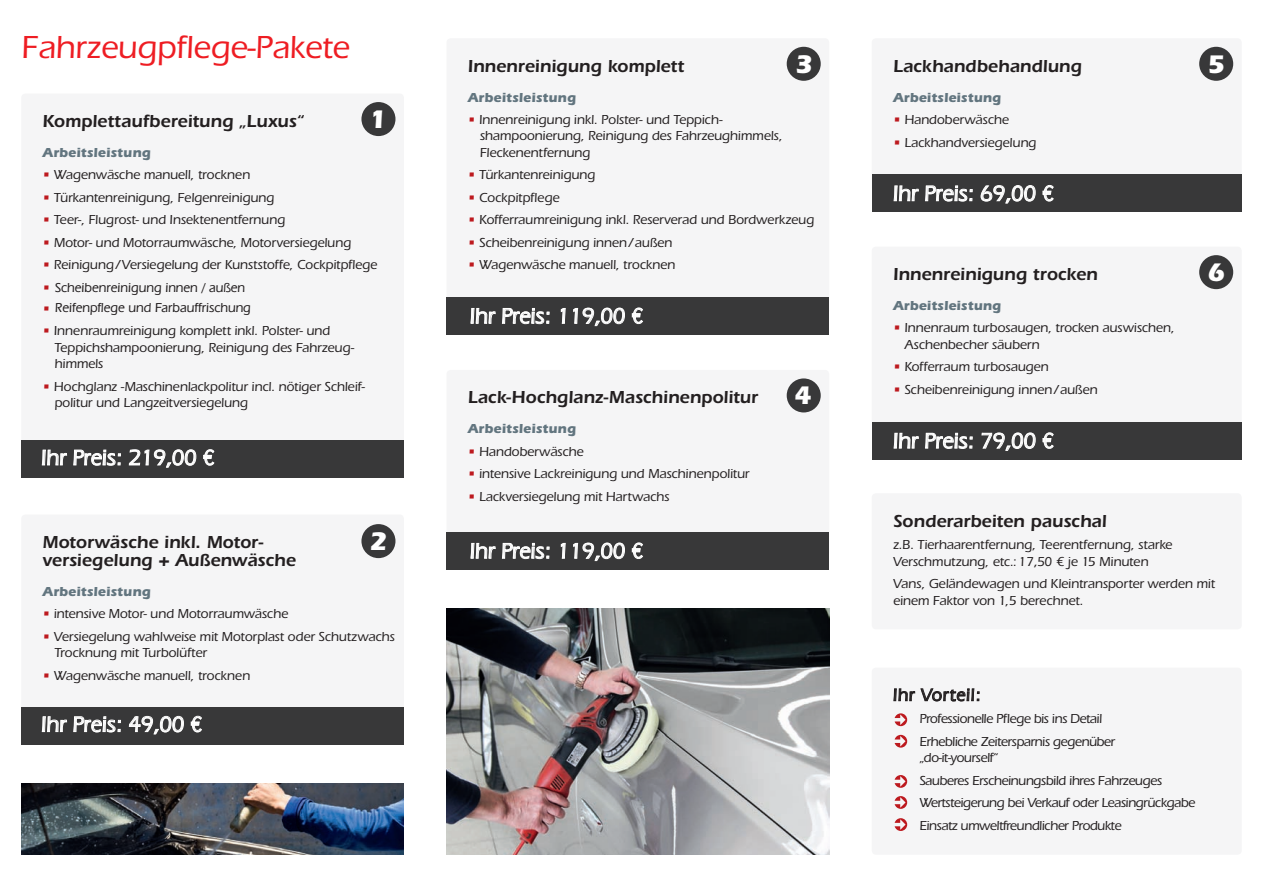
<style>
.page{position:relative;width:1263px;height:893px;background:#fff}
.page>*{position:absolute;margin:0;border:0;box-sizing:border-box;transform-origin:0 0}
.t1{font:500 33px "ITC Eras Std";letter-spacing:-.01em;color:#ee1d23}
.t2{font:700 26.4px "ITC Eras Std";color:#fff}
.t3{font:500 22.5px "Eras IT Cby BT";color:#fff}
.t4{font:600 18px/18px "ITC Eras Std";color:#231f20}
.t5{font:500 18px "Eras IT Cby BT";letter-spacing:.04em;color:#231f20}
.t6{font:500 13.5px/16.5px "ITC Eras Std";letter-spacing:-.015em;color:#231f20}
.t7{font:500 13.5px/22.5px "ITC Eras Std";letter-spacing:-.04em;color:#231f20}
.t8{font:700 13.5px "ITC Eras Std";letter-spacing:.01em;color:#62757f}
.t9{font:500 13.5px "Eras IT Cby BT";color:#231f20}
.s1{color:#bd1a1f}
.s2{font-family:"ITC Eras Std";color:#bd1a1f}
.s3{font-family:"Euphemia UCAS";font-weight:400;font-size:19.5px}
.s4{font-family:"Eras IT Cby BT"}
</style>
<div class="page">
<img style="left:446px;top:608px;width:383px;height:247px">
<img style="left:21px;top:783px;width:383px;height:72px">
<div style="left:21px;top:94px;width:383px;height:372px;background:#f5f5f6;border-radius:4px"></div>
<div style="left:21px;top:441px;width:383px;height:37px;background:#383839"></div>
<div style="left:21px;top:514px;width:383px;height:209px;background:#f5f5f6;border-radius:4px"></div>
<div style="left:21px;top:707px;width:383px;height:37px;background:#383839"></div>
<div style="left:446px;top:38px;width:383px;height:277px;background:#f5f5f6;border-radius:4px"></div>
<div style="left:446px;top:298px;width:383px;height:37px;background:#383839"></div>
<div style="left:446px;top:370px;width:383px;height:187px;background:#f5f5f6;border-radius:4px"></div>
<div style="left:446px;top:533px;width:383px;height:37px;background:#383839"></div>
<div style="left:872px;top:38px;width:370px;height:153px;background:#f5f5f6;border-radius:4px"></div>
<div style="left:872px;top:174px;width:370px;height:38px;background:#383839"></div>
<div style="left:872px;top:247px;width:370px;height:178px;background:#f5f5f6;border-radius:4px"></div>
<div style="left:872px;top:422px;width:370px;height:37px;background:#383839"></div>
<div style="left:872px;top:493px;width:370px;height:136px;background:#f5f5f6;border-radius:4px"></div>
<div style="left:872px;top:668px;width:370px;height:187px;background:#f5f5f6;border-radius:4px"></div>
<div style="left:361px;top:102px;width:34px;height:34px;background:#383839;border-radius:50%"></div>
<div style="left:787px;top:47px;width:34px;height:34px;background:#383839;border-radius:50%"></div>
<div style="left:787px;top:378px;width:34px;height:34px;background:#383839;border-radius:50%"></div>
<div style="left:361px;top:524px;width:34px;height:34px;background:#383839;border-radius:50%"></div>
<div style="left:1199px;top:47px;width:34px;height:34px;background:#383839;border-radius:50%"></div>
<div style="left:1199px;top:255px;width:34px;height:34px;background:#383839;border-radius:50%"></div>
<svg style="left:895px;top:735px;width:12px;height:13px"></svg>
<svg style="left:895px;top:775px;width:12px;height:13px"></svg>
<svg style="left:895px;top:796px;width:12px;height:13px"></svg>
<svg style="left:895px;top:818px;width:12px;height:13px"></svg>
<svg style="left:42px;top:450px;width:25px;height:16px"></svg>
<svg style="left:73px;top:440px;width:48px;height:26px"></svg>
<svg style="left:129px;top:440px;width:67px;height:28px"></svg>
<svg style="left:203px;top:449px;width:11px;height:17px"></svg>
<svg style="left:42px;top:716px;width:25px;height:29px"></svg>
<svg style="left:73px;top:716px;width:48px;height:29px"></svg>
<svg style="left:129px;top:716px;width:55px;height:18px"></svg>
<svg style="left:191px;top:716px;width:11px;height:16px"></svg>
<svg style="left:470px;top:308px;width:26px;height:16px"></svg>
<svg style="left:502px;top:297px;width:47px;height:28px"></svg>
<svg style="left:561px;top:297px;width:5px;height:27px"></svg>
<svg style="left:573px;top:297px;width:52px;height:30px"></svg>
<svg style="left:632px;top:308px;width:11px;height:16px"></svg>
<svg style="left:470px;top:543px;width:26px;height:16px"></svg>
<svg style="left:502px;top:532px;width:47px;height:28px"></svg>
<svg style="left:561px;top:532px;width:5px;height:27px"></svg>
<svg style="left:573px;top:532px;width:52px;height:30px"></svg>
<svg style="left:632px;top:542px;width:11px;height:17px"></svg>
<svg style="left:894px;top:185px;width:25px;height:17px"></svg>
<svg style="left:925px;top:185px;width:47px;height:17px"></svg>
<svg style="left:981px;top:185px;width:55px;height:18px"></svg>
<svg style="left:1042px;top:185px;width:12px;height:16px"></svg>
<svg style="left:894px;top:433px;width:25px;height:27px"></svg>
<svg style="left:925px;top:432px;width:47px;height:28px"></svg>
<svg style="left:981px;top:432px;width:55px;height:19px"></svg>
<svg style="left:1042px;top:432px;width:12px;height:17px"></svg>
<svg style="left:893px;top:688px;width:86px;height:39px"></svg>
<h1 class="t1" style="left:21px;top:29px;width:330px">Fahrzeugpflege-Pakete</h1>
<h2 class="t2" style="left:369px;top:104px;width:19px">1</h2>
<h3 class="t4" style="left:43px;top:112px;width:263px">Komplettaufbereitung „Luxus“</h3>
<p class="t8" style="left:43px;top:144px;width:110px">Arbeitsleistung</p>
<p class="t6" style="left:43px;top:167px;width:209px"><span class="s1">•</span> Wagenwäsche manuell, trocknen</p>
<p class="t6" style="left:43px;top:189px;width:233px"><span class="s1">•</span> Türkantenreinigung, Felgenreinigung</p>
<p class="t6" style="left:43px;top:212px;width:244px"><span class="s1">•</span> Teer-, Flugrost- und Insektenentfernung</p>
<p class="t6" style="left:43px;top:234px;width:310px"><span class="s1">•</span> Motor- und Motorraumwäsche, Motorversiegelung</p>
<p class="t6" style="left:43px;top:257px;width:336px"><span class="s1">•</span> Reinigung / Versiegelung der Kunststoffe, Cockpitpflege</p>
<p class="t9" style="left:43px;top:280px;width:204px"><span class="s2">•</span> Scheibenreinigung innen / außen</p>
<p class="t6" style="left:54px;top:323px;width:301px;text-indent:-12px"><span class="s1">•</span> Innenraumreinigung komplett inkl. Polster- und<br>Teppichshampoonierung, Reinigung des Fahrzeug&shy;himmels</p>
<p class="t6" style="left:54px;top:378px;width:312px;text-indent:-12px"><span class="s1">•</span> Hochglanz -Maschinenlackpolitur incl. nötiger Schleif&shy;politur und Langzeitversiegelung</p>
<p class="t9" style="left:43px;top:299px;width:210px"><span class="s2">•</span> Reifenpflege und Farbauffrischung</p>
<h3 class="t3" style="left:41px;top:444px;width:175px">Ihr Preis: 219,00 <span class="s3">€</span></h3>
<h2 class="t2" style="left:369px;top:526px;width:19px">2</h2>
<h3 class="t4" style="left:43px;top:533px;width:255px">Motorwäsche inkl. Motor&shy;versiegelung + Außenwäsche</h3>
<p class="t8" style="left:43px;top:583px;width:110px">Arbeitsleistung</p>
<p class="t6" style="left:43px;top:606px;width:247px"><span class="s1">•</span> intensive Motor- und Motorraumwäsche</p>
<p class="t6" style="left:54px;top:628px;width:342px;text-indent:-12px"><span class="s1">•</span> Versiegelung wahlweise mit Motorplast oder Schutzwachs<br>Trocknung mit Turbolüfter</p>
<p class="t6" style="left:43px;top:667px;width:209px"><span class="s1">•</span> Wagenwäsche manuell, trocknen</p>
<h3 class="t3" style="left:41px;top:710px;width:162px">Ihr Preis: 49,00 <span class="s3">€</span></h3>
<h2 class="t2" style="left:795px;top:48px;width:19px">3</h2>
<h3 class="t4" style="left:468px;top:57px;width:218px">Innenreinigung komplett</h3>
<p class="t8" style="left:468px;top:89px;width:110px">Arbeitsleistung</p>
<p class="t6" style="left:480px;top:112px;width:304px;text-indent:-12px"><span class="s1">•</span> Innenreinigung inkl. Polster- und Teppich&shy;shampoonierung, Reinigung des Fahrzeughimmels,<br>Fleckenentfernung</p>
<p class="t6" style="left:468px;top:167px;width:129px"><span class="s1">•</span> Türkantenreinigung</p>
<p class="t6" style="left:468px;top:189px;width:93px"><span class="s1">•</span> Cockpitpflege</p>
<p class="t6" style="left:468px;top:212px;width:348px"><span class="s1">•</span> Kofferraumreinigung inkl. Reserverad und Bordwerkzeug</p>
<p class="t6" style="left:468px;top:234px;width:206px"><span class="s1">•</span> Scheibenreinigung innen / außen</p>
<p class="t6" style="left:468px;top:257px;width:209px"><span class="s1">•</span> Wagenwäsche manuell, trocknen</p>
<h3 class="t3" style="left:470px;top:302px;width:175px">Ihr Preis: 119,00 <span class="s3">€</span></h3>
<h3 class="t4" style="left:468px;top:388px;width:292px">Lack-Hochglanz-Maschinenpolitur</h3>
<p class="t8" style="left:468px;top:421px;width:110px">Arbeitsleistung</p>
<p class="t6" style="left:468px;top:443px;width:117px"><span class="s1">•</span> Handoberwäsche</p>
<p class="t6" style="left:468px;top:466px;width:283px"><span class="s1">•</span> intensive Lackreinigung und Maschinenpolitur</p>
<p class="t6" style="left:468px;top:488px;width:203px"><span class="s1">•</span> Lackversiegelung mit Hartwachs</p>
<h3 class="t3" style="left:470px;top:537px;width:175px">Ihr Preis: 119,00 <span class="s3">€</span></h3>
<h2 class="t2" style="left:794px;top:380px;width:19px">4</h2>
<h3 class="t4" style="left:893px;top:57px;width:190px">Lackhandbehandlung</h3>
<p class="t8" style="left:893px;top:89px;width:110px">Arbeitsleistung</p>
<p class="t6" style="left:893px;top:111px;width:117px"><span class="s1">•</span> Handoberwäsche</p>
<p class="t6" style="left:893px;top:134px;width:145px"><span class="s1">•</span> Lackhandversiegelung</p>
<h3 class="t3" style="left:893px;top:180px;width:162px">Ihr Preis: 69,00 <span class="s3">€</span></h3>
<h3 class="t4" style="left:893px;top:265px;width:206px">Innenreinigung trocken</h3>
<p class="t8" style="left:893px;top:298px;width:110px">Arbeitsleistung</p>
<p class="t6" style="left:905px;top:320px;width:271px;text-indent:-12px"><span class="s1">•</span> Innenraum turbosaugen, trocken auswischen,<br>Aschenbecher säubern</p>
<p class="t6" style="left:893px;top:359px;width:157px"><span class="s1">•</span> Kofferraum turbosaugen</p>
<p class="t6" style="left:893px;top:381px;width:206px"><span class="s1">•</span> Scheibenreinigung innen / außen</p>
<h3 class="t3" style="left:893px;top:427px;width:162px">Ihr Preis: 79,00 <span class="s3">€</span></h3>
<h2 class="t2" style="left:1207px;top:48px;width:19px">5</h2>
<h2 class="t2" style="left:1207px;top:257px;width:19px">6</h2>
<h3 class="t4" style="left:893px;top:512px;width:215px">Sonderarbeiten pauschal</h3>
<p class="t6" style="left:893px;top:536px;width:281px">z.B. Tierhaarentfernung, Teerentfernung, starke<br>Verschmutzung, etc.: <span class="s4">17,50</span> € je 15 Minuten</p>
<p class="t6" style="left:893px;top:575px;width:323px">Vans, Geländewagen und Kleintransporter werden mit einem Faktor von 1,5 berechnet.</p>
<h3 class="t5" style="left:893px;top:684px;width:89px">Ihr Vorteil:</h3>
<p class="t7" style="left:919px;top:708px;width:197px">Professionelle Pflege bis ins Detail<br>Erhebliche Zeitersparnis gegenüber</p>
<p class="t7" style="left:919px;top:747px;width:278px">„do-it-yourself“<br>Sauberes Erscheinungsbild ihres Fahrzeuges Wertsteigerung bei Verkauf oder Leasingrückgabe Einsatz umweltfreundlicher Produkte</p>
</div>
